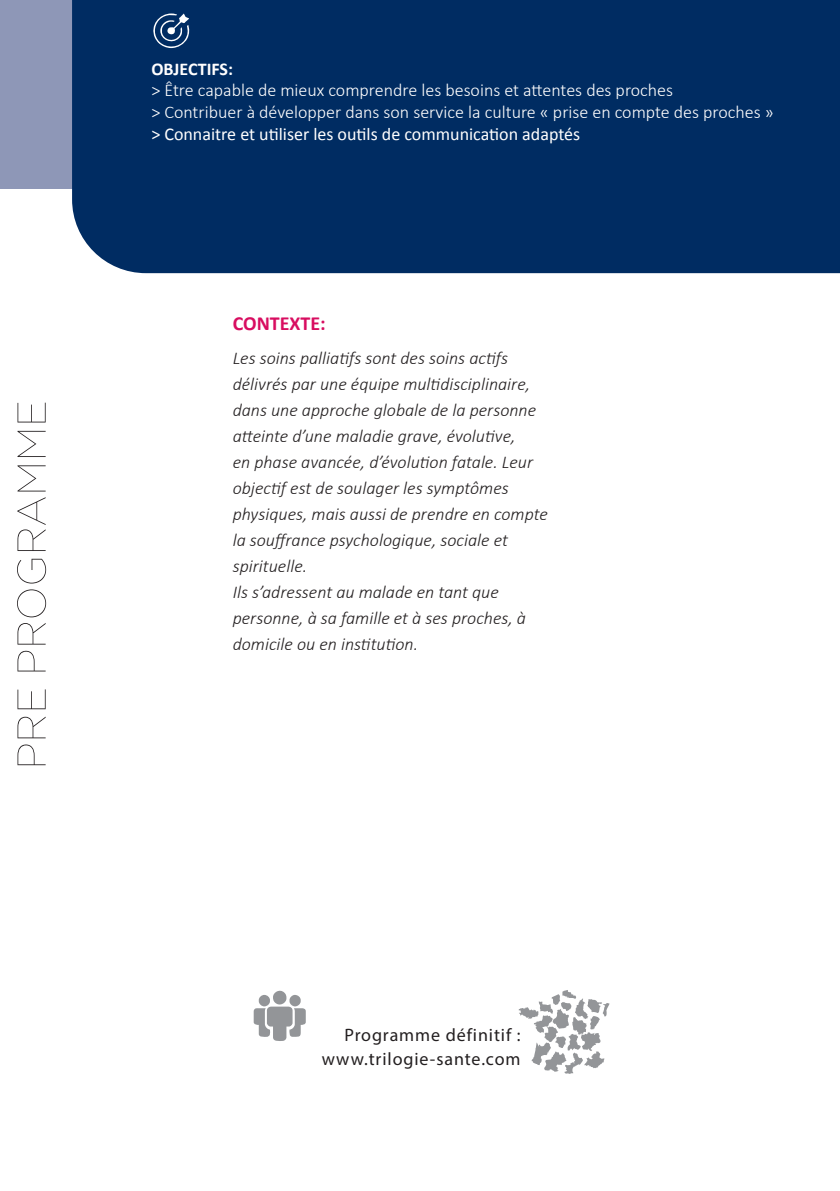
<style>
.page{position:relative;width:840px;height:1191px;background:#fff}
.page>*{position:absolute;margin:0;border:0;box-sizing:border-box;transform-origin:0 0}
.t1{font:700 20px "Calibri";color:#d80d60}
.t2{font:italic 300 18px/26px "Calibri";color:#231f20}
.t3{font:300 18px "Calibri";color:#fff}
.t4{font:18px "Calibri";color:#fff}
.t5{font:18px/24px "Myriad Pro";letter-spacing:.05em;color:#231f20;text-align:right}
.t6{font:700 18px "Calibri";color:#fff}
</style>
<div class="page">
<div style="left:0;top:0;width:839px;height:189px;background:#8e97b7"></div>
<div style="left:72px;top:0;width:767px;height:273px;background:#002c62"></div>
<svg style="left:17px;top:403px;width:29px;height:362px"></svg>
<svg style="left:253px;top:990px;width:356px;height:84px"></svg>
<svg style="left:148px;top:9px;width:45px;height:42px;background:#2a4e7b"></svg>
<p class="t6" style="left:151px;top:57px;width:83px">OBJECTIFS:</p>
<p class="t3" style="left:151px;top:79px;width:523px">&gt; Être capable de mieux comprendre les besoins et attentes des proches</p>
<p class="t3" style="left:151px;top:101px;width:623px">&gt; Contribuer à développer dans son service la culture « prise en compte des proches »</p>
<p class="t4" style="left:151px;top:122px;width:430px">&gt; Connaitre et utiliser les outils de communication adaptés</p>
<p class="t1" style="left:232px;top:311px;width:94px">CONTEXTE:</p>
<p class="t2" style="left:232px;top:345px;width:316px">Les soins palliatifs sont des soins actifs délivrés par une équipe multidisciplinaire, dans une approche globale de la personne atteinte d’une maladie grave, évolutive,<br>en phase avancée, d’évolution fatale. Leur objectif est de soulager les symptômes physiques, mais aussi de prendre en compte la souffrance psychologique, sociale et spirituelle.</p>
<p class="t2" style="left:232px;top:579px;width:295px">Ils s’adressent au malade en tant que personne, à sa famille et à ses proches, à domicile ou en institution.</p>
<p class="t5" style="left:322px;top:1022px;width:200px">Programme définitif : www.trilogie-sante.com</p>
</div>
